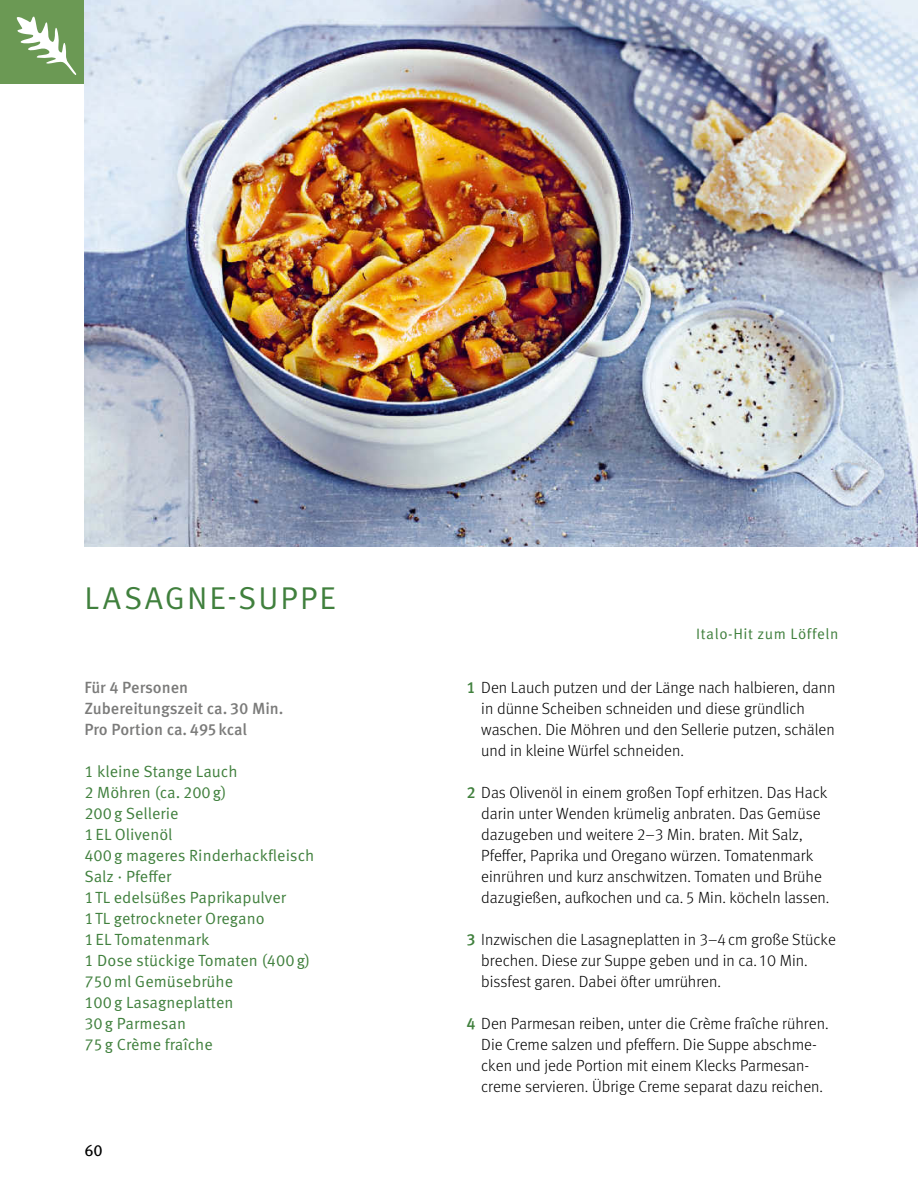
<style>
.page{position:relative;width:918px;height:1201px;background:#fff}
.page>*{position:absolute;margin:0;border:0;box-sizing:border-box;transform-origin:0 0}
.t1{font:31.5px "Meta OT Norm";letter-spacing:.07em;color:#40803d}
.t2{font:300 16.1px/21px "Meta OT";color:#000}
.t3{font:16.1px/21px "Meta OT Norm";color:#40803d}
.t4{font:500 16.1px/21px "Meta OT";color:#7b7b7a}
.t5{font:16.1px "Meta OT";color:#000}
.t6{font:15.05px "Meta OT Norm";letter-spacing:.04em;color:#40803d}
.s1{font-weight:500;color:#40803d}
</style>
<div class="page">
<div style="left:0;top:0;width:84px;height:84px;background:#6b9954"></div>
<svg style="left:16px;top:16px;width:60px;height:59px"></svg>
<img style="left:84px;top:0;width:834px;height:546px">
<h1 class="t1" style="left:84px;top:581px;width:253px">LASAGNE-SUPPE</h1>
<p class="t4" style="left:84px;top:678px;width:201px">Für 4 Personen<br>Zubereitungszeit ca. 30 Min.<br>Pro Portion ca. 495 kcal</p>
<p class="t3" style="left:84px;top:761px;width:232px">1 kleine Stange Lauch<br>2 Möhren (ca. 200 g)<br>200 g Sellerie<br>1 EL Olivenöl<br>400 g mageres Rinderhackfleisch<br>Salz · Pfeffer<br>1 TL edelsüßes Paprikapulver<br>1 TL getrockneter Oregano<br>1 EL Tomatenmark<br>1 Dose stückige Tomaten (400 g)<br>750 ml Gemüsebrühe<br>100 g Lasagneplatten<br>30 g Parmesan<br>75 g Crème fraîche</p>
<p class="t5" style="left:84px;top:1140px;width:20px">60</p>
<p class="t6" style="left:696px;top:625px;width:144px">Italo-Hit zum Löffeln</p>
<p class="t2" style="left:481px;top:677px;width:356px;text-indent:-15px"><span class="s1">1</span> Den Lauch putzen und der Länge nach halbieren, dann in dünne Scheiben schneiden und diese gründlich waschen. Die Möhren und den Sellerie putzen, schälen und in kleine Würfel schneiden.</p>
<p class="t2" style="left:481px;top:782px;width:350px;text-indent:-15px"><span class="s1">2</span> Das Olivenöl in einem großen Topf erhitzen. Das Hack darin unter Wenden krümelig anbraten. Das Gemüse dazugeben und weitere 2–3 Min. braten. Mit Salz, Pfeffer, Paprika und Oregano würzen. Tomatenmark einrühren und kurz anschwitzen. Tomaten und Brühe dazugießen, aufkochen und ca. 5 Min. köcheln lassen.</p>
<p class="t2" style="left:481px;top:929px;width:356px;text-indent:-15px"><span class="s1">3</span> Inzwischen die Lasagneplatten in 3–4 cm große Stücke brechen. Diese zur Suppe geben und in ca. 10 Min. bissfest garen. Dabei öfter umrühren.</p>
<p class="t2" style="left:466px;top:1013px;width:364px;text-align:center"><span class="s1">4</span> Den Parmesan reiben, unter die Crème fraîche rühren.<br>Die Creme salzen und pfeffern. Die Suppe abschme&shy;cken und jede Portion mit einem Klecks Parmesan&shy;creme servieren. Übrige Creme separat dazu reichen.</p>
</div>
